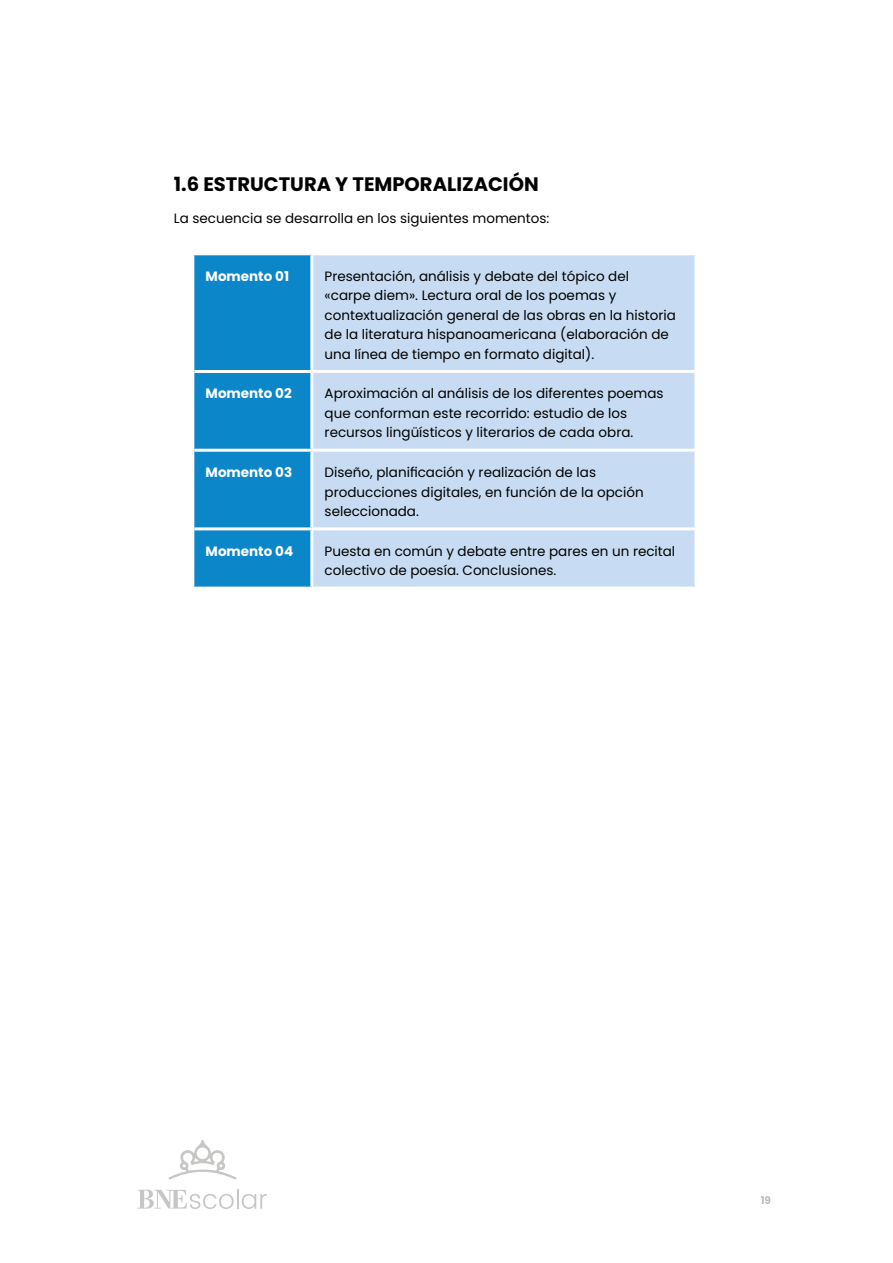
<style>
.page{position:relative;width:893px;height:1263px;background:#fff}
.page>*{position:absolute;margin:0;border:0;box-sizing:border-box;transform-origin:0 0}
.t1{font:700 19.5px "Poppins";color:#000}
.t2{font:13.5px/19.5px "Poppins";color:#000}
.t3{font:700 13.5px "Poppins";color:#fff}
.t4{font:700 10.5px "Poppins";color:#bcbcbc}
</style>
<div class="page">
<div style="left:194px;top:255px;width:116px;height:332px;background:#0b86c8"></div>
<div style="left:313px;top:255px;width:381px;height:332px;background:#c7dbf2"></div>
<hr style="left:194px;top:370px;width:118px;height:3px;background:#fff">
<hr style="left:312px;top:370px;width:385px;height:3px;background:#fff">
<hr style="left:194px;top:449px;width:118px;height:3px;background:#fff">
<hr style="left:312px;top:449px;width:385px;height:3px;background:#fff">
<hr style="left:194px;top:527px;width:118px;height:3px;background:#fff">
<hr style="left:312px;top:527px;width:385px;height:3px;background:#fff">
<svg style="left:137px;top:1190px;width:97px;height:19px"></svg>
<hr style="left:237px;top:1189px;width:2px;height:20px;background:#c7c6c5">
<svg style="left:242px;top:1194px;width:25px;height:15px"></svg>
<svg style="left:168px;top:1140px;width:69px;height:40px"></svg>
<h1 class="t1" style="left:174px;top:172px;width:366px">1.6 ESTRUCTURA Y TEMPORALIZACIÓN</h1>
<p class="t2" style="left:174px;top:208px;width:377px">La secuencia se desarrolla en los siguientes momentos:</p>
<p class="t3" style="left:206px;top:268px;width:85px">Momento 01</p>
<p class="t2" style="left:325px;top:266px;width:353px">Presentación, análisis y debate del tópico del «carpe diem». Lectura oral de los poemas y contextualización general de las obras en la historia de la literatura hispanoamericana (elaboración de una línea de tiempo en formato digital).</p>
<p class="t3" style="left:206px;top:386px;width:88px">Momento 02</p>
<p class="t2" style="left:325px;top:384px;width:340px">Aproximación al análisis de los diferentes poemas que conforman este recorrido: estudio de los recursos lingüísticos y literarios de cada obra.</p>
<p class="t3" style="left:206px;top:465px;width:88px">Momento 03</p>
<p class="t2" style="left:325px;top:463px;width:320px">Diseño, planificación y realización de las producciones digitales, en función de la opción seleccionada.</p>
<p class="t3" style="left:206px;top:543px;width:89px">Momento 04</p>
<p class="t2" style="left:325px;top:541px;width:352px">Puesta en común y debate entre pares en un recital colectivo de poesía. Conclusiones.</p>
<p class="t4" style="left:761px;top:1194px;width:12px">19</p>
</div>
